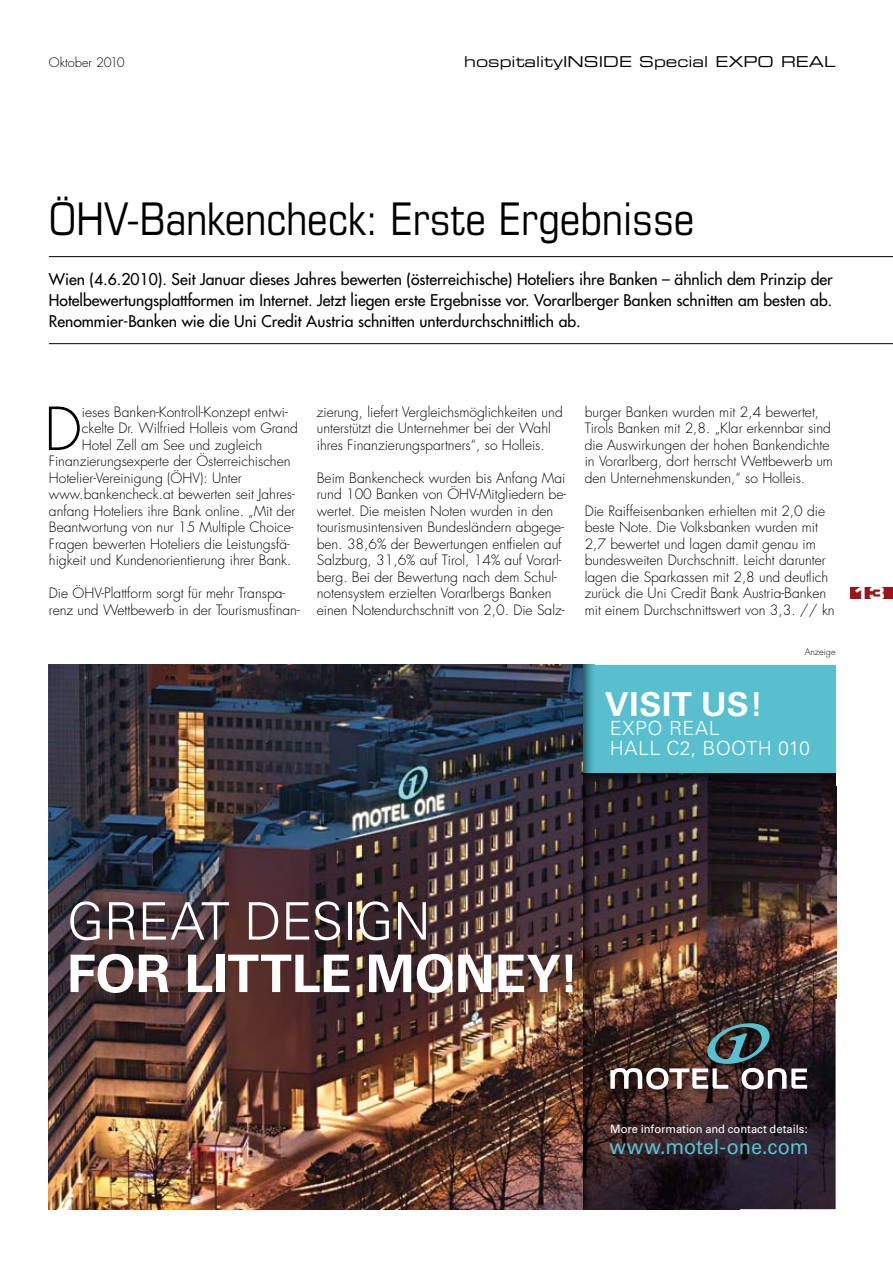
<style>
.page{position:relative;width:893px;height:1263px;background:#fff}
.page>*{position:absolute;margin:0;border:0;box-sizing:border-box;transform-origin:0 0}
.t1{font:300 57.6px "Futura";color:#000}
.t2{font:700 51.75px/52.5px "Univers";color:#fff}
.t3{font:condensed 45px "Eurostile";color:#000}
.t4{font:700 33px "Univers";letter-spacing:.02em;color:#fff}
.t5{font:21px "Univers";color:#58bfcf;scale:.95 1}
.t6{font:300 19.5px/19.5px "Univers";letter-spacing:.03em;color:#fff}
.t7{font:16.5px "Eurostile Bold Extended Two";color:#fff}
.t8{font:15.75px/21px "Futura";color:#000;text-align:justify}
.t9{font:15px "Eurostile Extended Two";color:#000}
.t10{font:300 13.8px/16.5px "Futura";color:#000}
.t11{font:300 12.75px "Futura";color:#000}
.t12{font:11.55px "Univers";color:#fff}
.t13{font:300 9px "Futura";color:#000}
.s1{font-weight:300}
</style>
<div class="page">
<div style="left:850px;top:587px;width:43px;height:11px;background:#9a141b"></div>
<img style="left:583px;top:772px;width:253px;height:437px">
<img style="left:604px;top:1016px;width:215px;height:85px">
<svg style="left:610px;top:1023px;width:197px;height:66px;background:#544b49"></svg>
<img style="left:595px;top:772px;width:241px;height:15px">
<div style="left:580px;top:665px;width:256px;height:107px;background:#58bfcf"></div>
<img style="left:94px;top:1209px;width:501px;height:1px">
<img style="left:49px;top:665px;width:534px;height:544px">
<img style="left:578px;top:665px;width:5px;height:122px">
<img style="left:580px;top:665px;width:13px;height:107px">
<hr style="left:49px;top:343px;width:844px;height:1px;background:#000">
<hr style="left:49px;top:256px;width:844px;height:1px;background:#000">
<p class="t11" style="left:49px;top:55px;width:77px">Oktober 2010</p>
<p class="t9" style="left:464px;top:52px;width:373px">hospitalityINSIDE Special EXPO REAL</p>
<p class="t3" style="left:49px;top:192px;width:647px">ÖHV-Bankencheck: Erste Ergebnisse</p>
<p class="t8" style="left:49px;top:269px;width:785px">Wien (4.6.2010). Seit Januar dieses Jahres bewerten (österreichische) Hoteliers ihre Banken – ähnlich dem Prinzip der Hotelbewertungsplattformen im Internet. Jetzt liegen erste Ergebnisse vor. Vorarlberger Banken schnitten am besten ab.<br>Renommier-Banken wie die Uni Credit Austria schnitten unterdurchschnittlich ab.</p>
<p class="t1" style="left:44px;top:394px;width:39px">D</p>
<p class="t10" style="left:82px;top:404px;width:207px">ieses Banken-Kontroll-Konzept entwi-</p>
<p class="t10" style="left:82px;top:421px;width:218px">ckelte Dr. Wilfried Holleis vom Grand</p>
<p class="t10" style="left:82px;top:437px;width:182px">Hotel Zell am See und zugleich</p>
<p class="t10" style="left:49px;top:454px;width:243px">Finanzierungsexperte der Österreichischen</p>
<p class="t10" style="left:49px;top:470px;width:194px">Hotelier-Vereinigung (ÖHV): Unter</p>
<p class="t10" style="left:49px;top:487px;width:247px">www.bankencheck.at bewerten seit Jahres-</p>
<p class="t10" style="left:49px;top:503px;width:248px">anfang Hoteliers ihre Bank online. „Mit der</p>
<p class="t10" style="left:49px;top:520px;width:246px">Beantwortung von nur 15 Multiple Choice-</p>
<p class="t10" style="left:49px;top:536px;width:242px">Fragen bewerten Hoteliers die Leistungsfä-</p>
<p class="t10" style="left:49px;top:553px;width:244px">higkeit und Kundenorientierung ihrer Bank.</p>
<p class="t10" style="left:49px;top:586px;width:252px">Die ÖHV-Plattform sorgt für mehr Transpa&shy;renz und Wettbewerb in der Tourismusfinan-</p>
<p class="t10" style="left:317px;top:404px;width:247px">zierung, liefert Vergleichsmöglichkeiten und unterstützt die Unternehmer bei der Wahl ihres Finanzierungspartners“, so Holleis.</p>
<p class="t10" style="left:317px;top:470px;width:251px">Beim Bankencheck wurden bis Anfang Mai rund 100 Banken von ÖHV-Mitgliedern be&shy;wertet. Die meisten Noten wurden in den tourismusintensiven Bundesländern abgege&shy;ben. 38,6% der Bewertungen entfielen auf Salzburg, 31,6% auf Tirol, 14% auf Vorarl&shy;berg. Bei der Bewertung nach dem Schul&shy;notensystem erzielten Vorarlbergs Banken einen Notendurchschnitt von 2,0. Die Salz-</p>
<p class="t10" style="left:585px;top:404px;width:250px">burger Banken wurden mit 2,4 bewertet, Tirols Banken mit 2,8. „Klar erkennbar sind die Auswirkungen der hohen Bankendichte in Vorarlberg, dort herrscht Wettbewerb um den Unternehmenskunden,“ so Holleis.</p>
<p class="t10" style="left:585px;top:503px;width:252px">Die Raiffeisenbanken erhielten mit 2,0 die beste Note. Die Volksbanken wurden mit 2,7 bewertet und lagen damit genau im bundesweiten Durchschnitt. Leicht darunter lagen die Sparkassen mit 2,8 und deutlich zurück die Uni Credit Bank Austria-Banken mit einem Durchschnittswert von 3,3. // kn</p>
<p class="t13" style="left:805px;top:646px;width:32px">Anzeige</p>
<p class="t4" style="left:605px;top:685px;width:159px">VISIT US!</p>
<p class="t6" style="left:610px;top:719px;width:202px">EXPO REAL<br>HALL C2, BOOTH 010</p>
<p class="t7" style="left:853px;top:581px;width:34px">13</p>
<p class="t2" style="left:67px;top:895px;width:514px"><span class="s1">GREAT DESIGN<br></span>FOR LITTLE MONEY!</p>
<p class="t12" style="left:610px;top:1122px;width:199px">More information and contact details:</p>
<p class="t5" style="left:609px;top:1134px;width:211px">www.motel-one.com</p>
</div>
